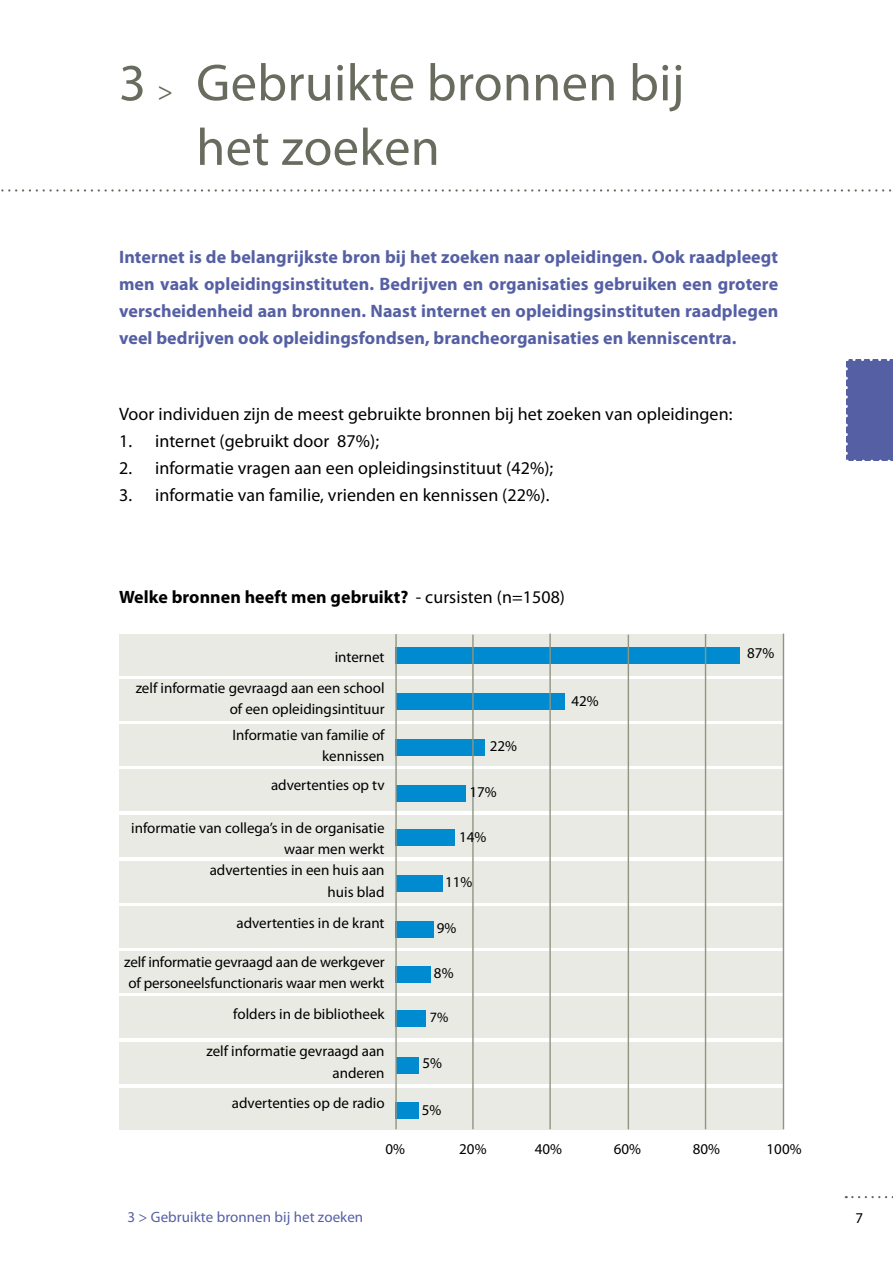
<style>
.page{position:relative;width:893px;height:1263px;background:#fff}
.page>*{position:absolute;margin:0;border:0;box-sizing:border-box;transform-origin:0 0}
.t1{font:52.5px/64.5px "Myriad Pro";letter-spacing:.005em;color:#686c5e}
.t2{font:700 18px/27px "Myriad Pro";letter-spacing:.005em;color:#5560a4;text-align:justify}
.t3{font:18px "Myriad Pro";letter-spacing:.005em;color:#000}
.t4{font:700 17.85px "Myriad Pro";letter-spacing:.005em;color:#000}
.t5{font:15px/21.3px "Myriad Pro";color:#000;text-align:right}
.t6{font:15px "Myriad Pro";letter-spacing:.005em;color:#5560a4}
.t7{font:14.25px "Myriad Pro";color:#000}
.s1{font-size:26.25px}
.s2{font-weight:400}
</style>
<div class="page">
<svg style="left:846px;top:1196px;width:47px;height:2px"></svg>
<svg style="left:1px;top:189px;width:891px;height:3px"></svg>
<div style="left:846px;top:360px;width:47px;height:101px;background:#5560a4"></div>
<svg style="left:846px;top:369px;width:2px;height:92px"></svg>
<svg style="left:855px;top:460px;width:36px;height:1px"></svg>
<svg style="left:846px;top:359px;width:47px;height:2px"></svg>
<div style="left:119px;top:1088px;width:664px;height:41px;background:#e9eae4"></div>
<div style="left:119px;top:1042px;width:664px;height:42px;background:#e9eae4"></div>
<div style="left:119px;top:996px;width:664px;height:42px;background:#e9eae4"></div>
<div style="left:119px;top:952px;width:664px;height:41px;background:#e9eae4"></div>
<div style="left:119px;top:906px;width:664px;height:42px;background:#e9eae4"></div>
<div style="left:119px;top:861px;width:664px;height:41px;background:#e9eae4"></div>
<div style="left:119px;top:815px;width:664px;height:42px;background:#e9eae4"></div>
<div style="left:119px;top:770px;width:664px;height:41px;background:#e9eae4"></div>
<div style="left:119px;top:724px;width:664px;height:42px;background:#e9eae4"></div>
<div style="left:119px;top:679px;width:664px;height:41px;background:#e9eae4"></div>
<div style="left:119px;top:634px;width:664px;height:41px;background:#e9eae4"></div>
<div style="left:396px;top:647px;width:344px;height:16px;background:#008bd0"></div>
<div style="left:396px;top:875px;width:46px;height:16px;background:#008bd0"></div>
<div style="left:396px;top:694px;width:169px;height:16px;background:#008bd0"></div>
<div style="left:396px;top:966px;width:35px;height:16px;background:#008bd0"></div>
<div style="left:396px;top:785px;width:69px;height:16px;background:#008bd0"></div>
<div style="left:396px;top:921px;width:38px;height:16px;background:#008bd0"></div>
<div style="left:396px;top:739px;width:89px;height:17px;background:#008bd0"></div>
<div style="left:396px;top:1010px;width:30px;height:17px;background:#008bd0"></div>
<div style="left:396px;top:829px;width:59px;height:16px;background:#008bd0"></div>
<div style="left:396px;top:1057px;width:23px;height:16px;background:#008bd0"></div>
<div style="left:396px;top:1103px;width:23px;height:16px;background:#008bd0"></div>
<hr style="left:395px;top:634px;width:2px;height:495px;background:#909582">
<hr style="left:472px;top:635px;width:2px;height:494px;background:#909582">
<hr style="left:549px;top:633px;width:2px;height:496px;background:#909582">
<hr style="left:628px;top:635px;width:1px;height:494px;background:#909582">
<hr style="left:705px;top:634px;width:1px;height:495px;background:#909582">
<hr style="left:783px;top:633px;width:1px;height:496px;background:#909582">
<h1 class="t1" style="left:196px;top:50px;width:490px;text-indent:-77px">3 <span class="s1">&gt;</span> Gebruikte bronnen bij het zoeken</h1>
<p class="t2" style="left:119px;top:243px;width:661px">Internet is de belangrijkste bron bij het zoeken naar opleidingen. Ook raadpleegt men vaak opleidingsinstituten. Bedrijven en organisaties gebruiken een grotere verscheidenheid aan bronnen. Naast internet en opleidingsinstituten raadplegen veel bedrijven ook opleidingsfondsen, brancheorganisaties en kenniscentra.</p>
<p class="t3" style="left:119px;top:402px;width:615px">Voor individuen zijn de meest gebruikte bronnen bij het zoeken van opleidingen:</p>
<p class="t3" style="left:119px;top:429px;width:262px">1. internet (gebruikt door 87%);</p>
<p class="t3" style="left:119px;top:456px;width:436px">2. informatie vragen aan een opleidingsinstituut (42%);</p>
<p class="t3" style="left:119px;top:483px;width:432px">3. informatie van familie, vrienden en kennissen (22%).</p>
<p class="t4" style="left:119px;top:586px;width:447px">Welke bronnen heeft men gebruikt? <span class="s2">- cursisten (n=1508)</span></p>
<p class="t5" style="left:136px;top:641px;width:250px;line-height:31.3px">internet<br>zelf informatie gevraagd aan een school</p>
<p class="t5" style="left:230px;top:696px;width:156px;line-height:25.7px;text-align:left">of een opleidingsintituur<br>Informatie van familie of</p>
<p class="t5" style="left:271px;top:742px;width:115px;line-height:28.5px">kennissen advertenties op tv</p>
<p class="t5" style="left:131px;top:817px;width:255px">informatie van collega’s in de organisatie waar men werkt<br>advertenties in een huis aan<br>huis blad</p>
<p class="t5" style="left:237px;top:912px;width:150px">advertenties in de krant</p>
<p class="t5" style="left:124px;top:951px;width:262px;text-align:left">zelf informatie gevraagd aan de werkgever of personeelsfunctionaris waar men werkt</p>
<p class="t5" style="left:233px;top:1003px;width:153px">folders in de bibliotheek</p>
<p class="t5" style="left:206px;top:1040px;width:180px">zelf informatie gevraagd aan anderen</p>
<p class="t5" style="left:232px;top:1092px;width:154px">advertenties op de radio</p>
<p class="t5" style="left:490px;top:735px;width:29px">22%</p>
<p class="t5" style="left:470px;top:781px;width:29px">17%</p>
<p class="t5" style="left:459px;top:825px;width:29px">14%</p>
<p class="t5" style="left:445px;top:871px;width:29px">11%</p>
<p class="t5" style="left:437px;top:917px;width:21px">9%</p>
<p class="t5" style="left:434px;top:962px;width:21px">8%</p>
<p class="t7" style="left:430px;top:1008px;width:20px">7%</p>
<p class="t5" style="left:423px;top:1052px;width:21px">5%</p>
<p class="t5" style="left:422px;top:1099px;width:21px">5%</p>
<p class="t5" style="left:572px;top:690px;width:29px">42%</p>
<p class="t5" style="left:747px;top:642px;width:29px">87%</p>
<p class="t5" style="left:385px;top:1138px;width:21px">0%</p>
<p class="t5" style="left:459px;top:1138px;width:29px">20%</p>
<p class="t5" style="left:535px;top:1138px;width:29px">40%</p>
<p class="t5" style="left:614px;top:1138px;width:29px">60%</p>
<p class="t5" style="left:693px;top:1138px;width:29px">80%</p>
<p class="t5" style="left:766px;top:1138px;width:37px">100%</p>
<p class="t6" style="left:128px;top:1207px;width:237px">3 &gt; Gebruikte bronnen bij het zoeken</p>
<p class="t5" style="left:855px;top:1207px;width:9px">7</p>
</div>
